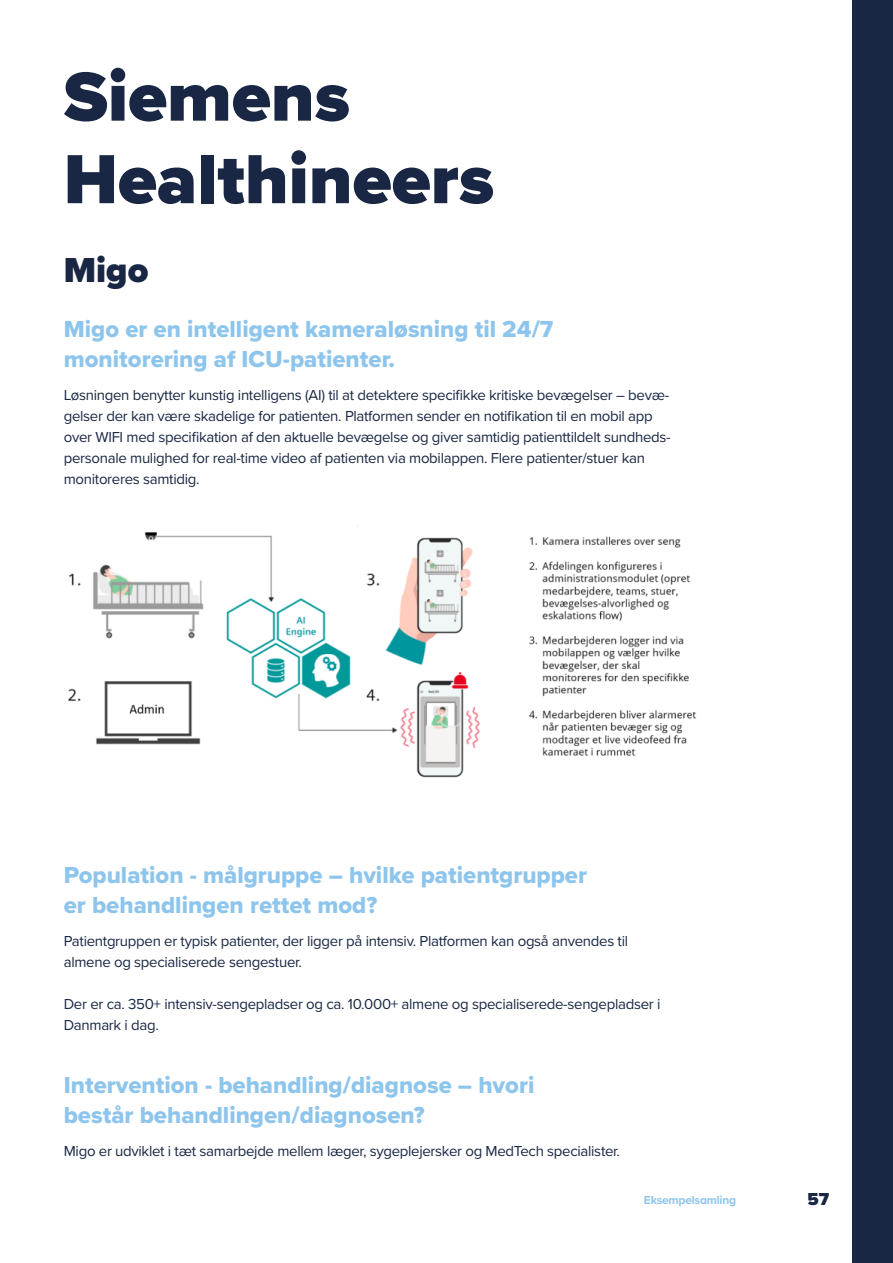
<style>
.page{position:relative;width:893px;height:1263px;background:#fff}
.page>*{position:absolute;margin:0;border:0;box-sizing:border-box;transform-origin:0 0}
.t1{font:900 72px/82.5px "Proxima Nova";color:#192744}
.t2{font:900 36px "Proxima Nova";color:#192744}
.t3{font:24px/30px "Proxima Nova Extrabld";color:#8dc5ec}
.t4{font:900 18px "Proxima Nova";color:#192744}
.t5{font:15px/21px "Proxima Nova";letter-spacing:-.02em;color:#192744}
.t6{font:700 12px "Proxima Nova";letter-spacing:-.02em;color:#8dc5ec}
</style>
<div class="page">
<div style="left:853px;top:0;width:40px;height:1263px;background:#192744"></div>
<hr style="left:0;top:0;width:1px;height:1263px;background:#8dc5ec">
<img style="left:68px;top:525px;width:629px;height:253px">
<h1 class="t1" style="left:64px;top:55px;width:432px">Siemens<br>Healthineers</h1>
<h2 class="t2" style="left:64px;top:243px;width:86px">Migo</h2>
<h3 class="t3" style="left:64px;top:313px;width:491px">Migo er en intelligent kameraløsning til 24/7 monitorering af ICU-patienter.</h3>
<p class="t5" style="left:64px;top:384px;width:608px">Løsningen benytter kunstig intelligens (AI) til at detektere specifikke kritiske bevægelser – bevæ&shy;gelser der kan være skadelige for patienten. Platformen sender en notifikation til en mobil app over WIFI med specifikation af den aktuelle bevægelse og giver samtidig patienttildelt sundheds&shy;personale mulighed for real-time video af patienten via mobilappen. Flere patienter/stuer kan monitoreres samtidig.</p>
<h3 class="t3" style="left:64px;top:859px;width:525px">Population - målgruppe – hvilke patientgrupper er behandlingen rettet mod?</h3>
<p class="t5" style="left:64px;top:930px;width:566px">Patientgruppen er typisk patienter, der ligger på intensiv. Platformen kan også anvendes til almene og specialiserede sengestuer.</p>
<p class="t5" style="left:64px;top:993px;width:598px">Der er ca. 350+ intensiv-sengepladser og ca. 10.000+ almene og specialiserede-sengepladser i<br>Danmark i dag.</p>
<h3 class="t3" style="left:64px;top:1069px;width:472px">Intervention - behandling/diagnose – hvori består behandlingen/diagnosen?</h3>
<p class="t5" style="left:64px;top:1140px;width:558px">Migo er udviklet i tæt samarbejde mellem læger, sygeplejersker og MedTech specialister.</p>
<p class="t6" style="left:644px;top:1191px;width:94px">Eksempelsamling</p>
<p class="t4" style="left:808px;top:1185px;width:23px">57</p>
</div>
